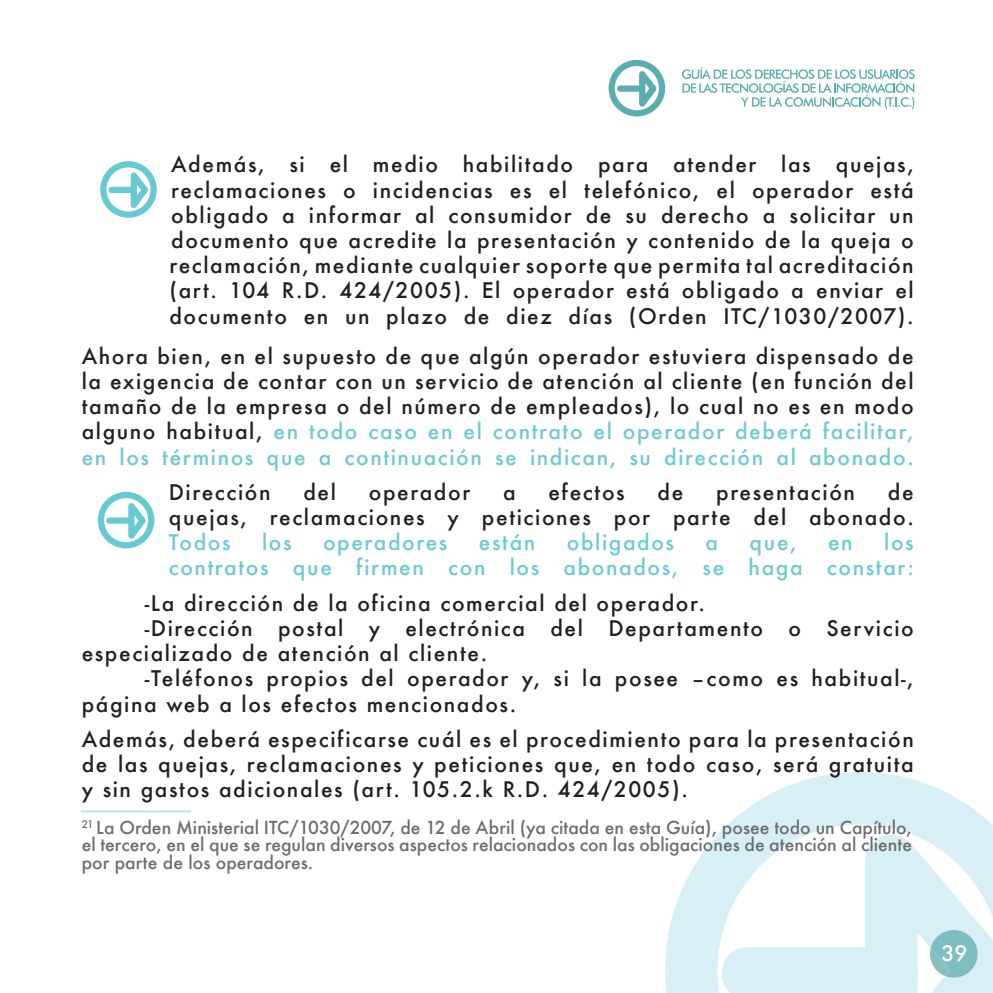
<style>
.page{position:relative;width:993px;height:993px;background:#fff}
.page>*{position:absolute;margin:0;border:0;box-sizing:border-box;transform-origin:0 0}
.t1{font:500 21px/25.2px "Futura";letter-spacing:.075em;color:#231f20;text-align:justify}
.t2{font:500 21px/25.2px "Futura";letter-spacing:.075em;color:#6ccad3;text-align:right}
.t3{font:500 21px "Futura";color:#fff}
.t4{font:500 17.5px/17.5px "Futura";color:#6c6d70;text-align:justify}
.s1{color:#6ccad3}
</style>
<div class="page">
<svg style="left:665px;top:772px;width:327px;height:220px;fill:#d8f0f5"></svg>
<svg style="left:864px;top:834px;width:128px;height:158px"></svg>
<svg style="left:608px;top:59px;width:58px;height:58px"></svg>
<svg style="left:682px;top:67px;width:232px;height:42px"></svg>
<svg style="left:97px;top:491px;width:58px;height:58px"></svg>
<hr style="left:81px;top:810px;width:110px;height:2px;background:#b5e2ed">
<svg style="left:100px;top:161px;width:57px;height:57px"></svg>
<p class="t1" style="left:169px;top:152px;width:745px">Además, si el medio habilitado para atender las quejas, reclamaciones o incidencias es el telefónico, el operador está obligado a informar al consumidor de su derecho a solicitar un documento que acredite la presentación y contenido de la queja o reclamación, mediante cualquier soporte que permita tal acreditación (art. 104 R.D. 424/2005). El operador está obligado a enviar el documento en un plazo de diez días (Orden ITC/1030/2007).</p>
<p class="t1" style="left:82px;top:343px;width:833px">Ahora bien, en el supuesto de que algún operador estuviera dispensado de la exigencia de contar con un servicio de atención al cliente (en función del tamaño de la empresa o del número de empleados), lo cual no es en modo alguno habitual, <span class="s1">en todo caso en el contrato el operador deberá facilitar, en los términos que a continuación se indican, su dirección al abonado.</span></p>
<p class="t1" style="left:169px;top:479px;width:103px">Dirección</p>
<p class="t1" style="left:303px;top:479px;width:34px">del</p>
<p class="t1" style="left:369px;top:479px;width:103px">operador</p>
<p class="t1" style="left:503px;top:479px;width:14px">a</p>
<p class="t1" style="left:548px;top:479px;width:78px">efectos</p>
<p class="t1" style="left:657px;top:479px;width:27px">de</p>
<p class="t1" style="left:716px;top:479px;width:140px">presentación</p>
<p class="t1" style="left:169px;top:479px;width:746px;text-align:right">de<br>quejas, reclamaciones y peticiones por parte del abonado.</p>
<p class="t2" style="left:169px;top:529px;width:63px">Todos</p>
<p class="t2" style="left:262px;top:529px;width:31px">los</p>
<p class="t2" style="left:323px;top:529px;width:126px">operadores</p>
<p class="t2" style="left:479px;top:529px;width:58px">están</p>
<p class="t2" style="left:566px;top:529px;width:109px">obligados</p>
<p class="t2" style="left:705px;top:529px;width:14px">a</p>
<p class="t2" style="left:749px;top:529px;width:49px">que,</p>
<p class="t2" style="left:827px;top:529px;width:26px">en</p>
<p class="t2" style="left:169px;top:529px;width:746px">los<br>contratos que firmen con los abonados, se haga constar:</p>
<p class="t1" style="left:145px;top:589px;width:561px">-La dirección de la oficina comercial del operador.</p>
<p class="t1" style="left:145px;top:615px;width:770px">-Dirección postal y electrónica del Departamento o Servicio</p>
<p class="t1" style="left:82px;top:640px;width:407px">especializado de atención al cliente.</p>
<p class="t1" style="left:145px;top:665px;width:770px">-Teléfonos propios del operador y, si la posee –como es habitual-,</p>
<p class="t1" style="left:82px;top:690px;width:436px">página web a los efectos mencionados.</p>
<p class="t1" style="left:82px;top:725px;width:833px">Además, deberá especificarse cuál es el procedimiento para la presentación de las quejas, reclamaciones y peticiones que, en todo caso, será gratuita y sin gastos adicionales (art. 105.2.k R.D. 424/2005).</p>
<p class="t4" style="left:82px;top:818px;width:831px"><sup>21</sup> La Orden Ministerial ITC/1030/2007, de 12 de Abril (ya citada en esta Guía), posee todo un Capítulo, el tercero, en el que se regulan diversos aspectos relacionados con las obligaciones de atención al cliente por parte de los operadores.</p>
<p class="t3" style="left:941px;top:938px;width:27px">39</p>
</div>
